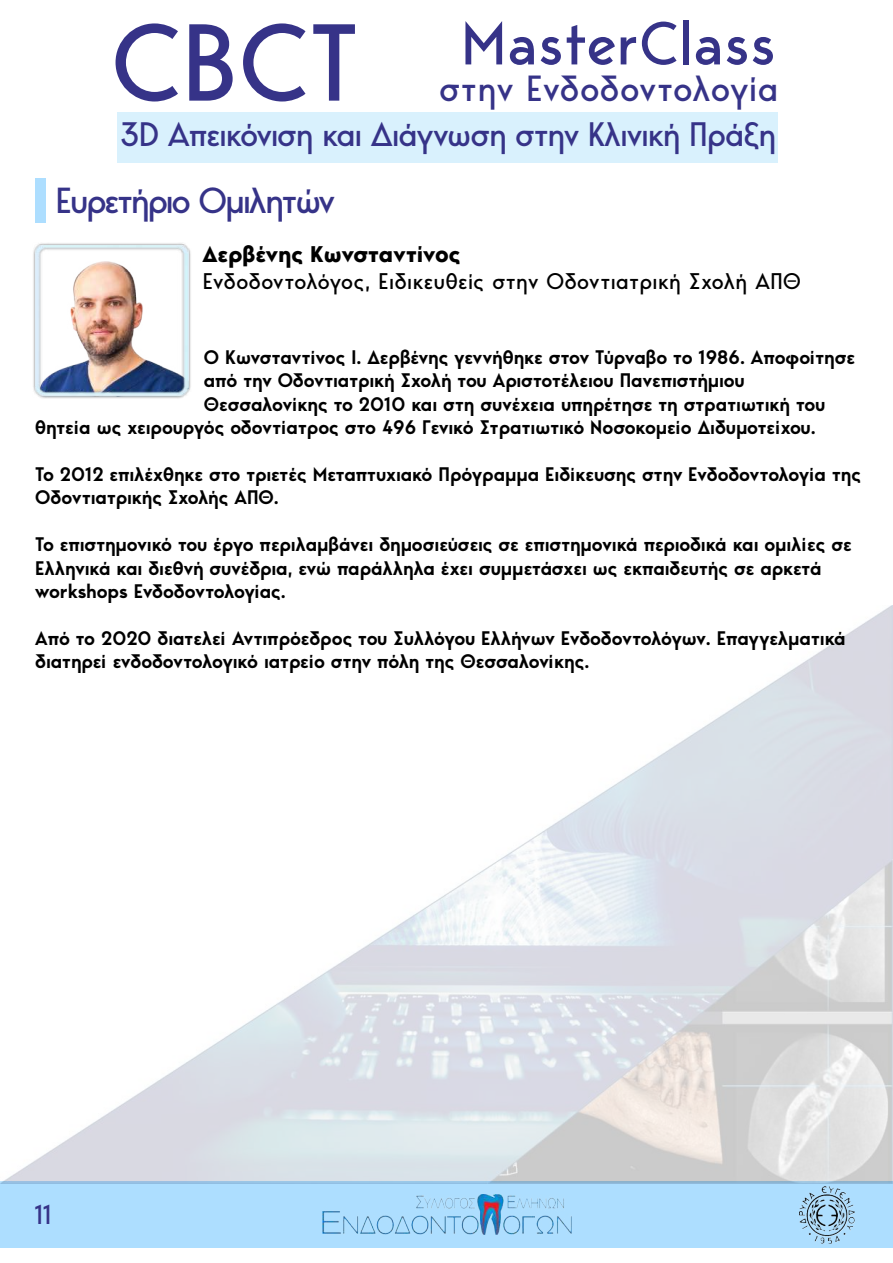
<style>
.page{position:relative;width:893px;height:1263px;background:#fff}
.page>*{position:absolute;margin:0;border:0;box-sizing:border-box;transform-origin:0 0}
.t1{font:108.45px "Bergen Sans";color:#363388}
.t2{font:60.3px "Bergen Sans";color:#363388}
.t3{font:36.15px "Bergen Sans";letter-spacing:-.01em;color:#363388}
.t4{font:36px "Bergen Sans";letter-spacing:-.075em;color:#363388}
.t5{font:33.75px "Bergen Sans";letter-spacing:-.05em;color:#363388}
.t6{font:27px "Bergen Sans";color:#363388}
.t7{font:22.5px "Bergen Sans";color:#000}
.t8{font:700 22.5px "Bergen Sans";letter-spacing:-.005em;color:#000}
.t9{font:600 19.5px/23.4px "Bergen Sans";letter-spacing:-.01em;color:#000}
</style>
<div class="page">
<div style="left:0;top:1182px;width:893px;height:66px;background:#addeff"></div>
<img style="left:799px;top:1187px;width:56px;height:56px">
<img style="left:322px;top:1195px;width:249px;height:39px">
<img style="left:0;top:606px;width:892px;height:577px">
<div style="left:118px;top:112px;width:660px;height:51px;background:#d9f1fd"></div>
<div style="left:35px;top:178px;width:11px;height:45px;background:#addeff"></div>
<img style="left:33px;top:243px;width:158px;height:156px">
<h1 class="t1" style="left:110px;top:-9px;width:251px">CBCT</h1>
<h2 class="t2" style="left:461px;top:4px;width:317px">MasterClass</h2>
<h3 class="t3" style="left:439px;top:65px;width:341px">στην Ενδοδοντολογία</h3>
<h3 class="t5" style="left:120px;top:112px;width:658px">3D Απεικόνιση και Διάγνωση στην Κλινική Πράξη</h3>
<h3 class="t4" style="left:55px;top:177px;width:282px">Ευρετήριο Ομιλητών</h3>
<p class="t8" style="left:202px;top:239px;width:260px">Δερβένης Κωνσταντίνος</p>
<p class="t7" style="left:202px;top:266px;width:600px">Ενδοδοντολόγος, Ειδικευθείς στην Οδοντιατρική Σχολή ΑΠΘ</p>
<p class="t9" style="left:204px;top:345px;width:653px">Ο Κωνσταντίνος Ι. Δερβένης γεννήθηκε στον Τύρναβο το 1986. Αποφοίτησε</p>
<p class="t9" style="left:204px;top:369px;width:542px">από την Οδοντιατρική Σχολή του Αριστοτέλειου Πανεπιστήμιου</p>
<p class="t9" style="left:204px;top:392px;width:623px">Θεσσαλονίκης το 2010 και στη συνέχεια υπηρέτησε τη στρατιωτική του</p>
<p class="t9" style="left:35px;top:415px;width:782px">θητεία ως χειρουργός οδοντίατρος στο 496 Γενικό Στρατιωτικό Νοσοκομείο Διδυμοτείχου.</p>
<p class="t9" style="left:35px;top:462px;width:827px">Το 2012 επιλέχθηκε στο τριετές Μεταπτυχιακό Πρόγραμμα Ειδίκευσης στην Ενδοδοντολογία της<br>Οδοντιατρικής Σχολής ΑΠΘ.</p>
<p class="t9" style="left:35px;top:532px;width:818px">Το επιστημονικό του έργο περιλαμβάνει δημοσιεύσεις σε επιστημονικά περιοδικά και ομιλίες σε<br>Ελληνικά και διεθνή συνέδρια, ενώ παράλληλα έχει συμμετάσχει ως εκπαιδευτής σε αρκετά workshops Ενδοδοντολογίας.</p>
<p class="t9" style="left:35px;top:626px;width:812px">Από το 2020 διατελεί Αντιπρόεδρος του Συλλόγου Ελλήνων Ενδοδοντολόγων. Επαγγελματικά διατηρεί ενδοδοντολογικό ιατρείο στην πόλη της Θεσσαλονίκης.</p>
<h3 class="t6" style="left:34px;top:1197px;width:20px">11</h3>
</div>
